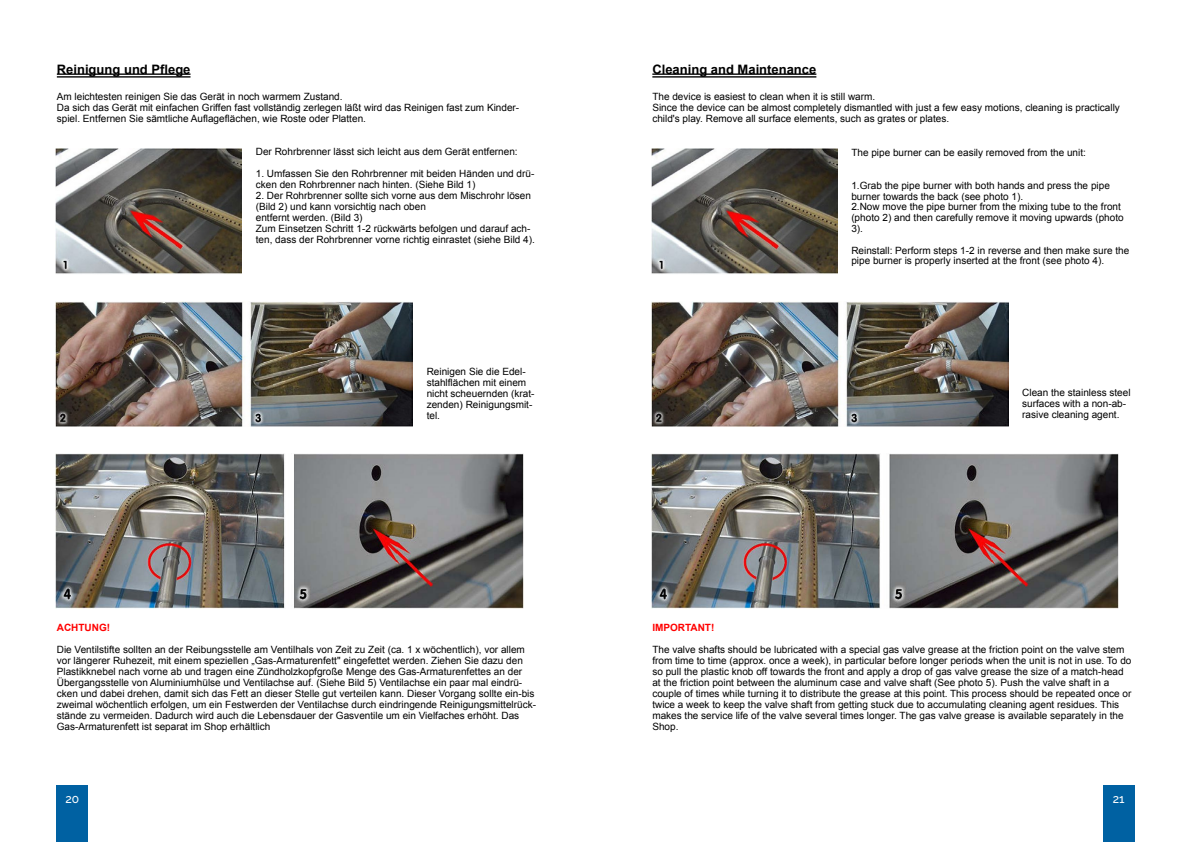
<style>
.page{position:relative;width:1191px;height:842px;background:#fff}
.page>*{position:absolute;margin:0;border:0;box-sizing:border-box;transform-origin:0 0}
.t1{font:700 13px "Arial";color:#000}
.t2{font:500 12px "Raleway";color:#fff}
.t3{font:10px/11px "Arial";color:#000}
.t4{font:700 10px "Arial";color:#f00}
</style>
<div class="page">
<hr style="left:57px;top:73px;width:133px;height:2px;background:#000">
<hr style="left:57px;top:76px;width:133px;height:2px;background:#000">
<img style="left:56px;top:149px;width:186px;height:125px">
<img style="left:56px;top:301px;width:356px;height:126px">
<img style="left:56px;top:454px;width:467px;height:154px">
<hr style="left:652px;top:73px;width:164px;height:2px;background:#000">
<hr style="left:652px;top:76px;width:164px;height:2px;background:#000">
<img style="left:651px;top:149px;width:186px;height:125px">
<img style="left:651px;top:301px;width:357px;height:126px">
<img style="left:651px;top:454px;width:467px;height:154px">
<div style="left:57px;top:785px;width:31px;height:57px;background:#0061a2"></div>
<div style="left:1103px;top:785px;width:31px;height:57px;background:#0061a2"></div>
<h1 class="t1" style="left:57px;top:61px;width:135px">Reinigung und Pflege</h1>
<p class="t3" style="left:57px;top:91px;width:464px">Am leichtesten reinigen Sie das Gerät in noch warmem Zustand.<br>Da sich das Gerät mit einfachen Griffen fast vollständig zerlegen läßt wird das Reinigen fast zum Kinder&shy;spiel. Entfernen Sie sämtliche Auflageflächen, wie Roste oder Platten.</p>
<p class="t3" style="left:256px;top:146px;width:263px">Der Rohrbrenner lässt sich leicht aus dem Gerät entfernen:</p>
<p class="t3" style="left:256px;top:168px;width:280px">1. Umfassen Sie den Rohrbrenner mit beiden Händen und drü&shy;cken den Rohrbrenner nach hinten. (Siehe Bild 1)</p>
<p class="t3" style="left:256px;top:190px;width:281px">2. Der Rohrbrenner sollte sich vorne aus dem Mischrohr lösen (Bild 2) und kann vorsichtig nach oben<br>entfernt werden. (Bild 3)<br>Zum Einsetzen Schritt 1-2 rückwärts befolgen und darauf ach&shy;ten, dass der Rohrbrenner vorne richtig einrastet (siehe Bild 4).</p>
<p class="t3" style="left:427px;top:366px;width:109px">Reinigen Sie die Edel&shy;stahlflächen mit einem nicht scheuernden (krat&shy;zenden) Reinigungsmit&shy;tel.</p>
<p class="t4" style="left:57px;top:621px;width:55px">ACHTUNG!</p>
<p class="t3" style="left:57px;top:644px;width:481px">Die Ventilstifte sollten an der Reibungsstelle am Ventilhals von Zeit zu Zeit (ca. 1 x wöchentlich), vor allem vor längerer Ruhezeit, mit einem speziellen „Gas-Armaturenfett" eingefettet werden. Ziehen Sie dazu den Plastikknebel nach vorne ab und tragen eine Zündholzkopfgroße Menge des Gas-Armaturenfettes an der Übergangsstelle von Aluminiumhülse und Ventilachse auf. (Siehe Bild 5) Ventilachse ein paar mal eindrü&shy;cken und dabei drehen, damit sich das Fett an dieser Stelle gut verteilen kann. Dieser Vorgang sollte ein-bis zweimal wöchentlich erfolgen, um ein Festwerden der Ventilachse durch eindringende Reinigungsmittelrück&shy;stände zu vermeiden. Dadurch wird auch die Lebensdauer der Gasventile um ein Vielfaches erhöht. Das Gas-Armaturenfett ist separat im Shop erhältlich</p>
<h1 class="t1" style="left:652px;top:61px;width:165px">Cleaning and Maintenance</h1>
<p class="t3" style="left:652px;top:91px;width:469px">The device is easiest to clean when it is still warm.<br>Since the device can be almost completely dismantled with just a few easy motions, cleaning is practically child's play. Remove all surface elements, such as grates or plates.</p>
<p class="t3" style="left:851px;top:147px;width:236px">The pipe burner can be easily removed from the unit:</p>
<p class="t3" style="left:851px;top:180px;width:274px">1.Grab the pipe burner with both hands and press the pipe burner towards the back (see photo 1).<br>2.Now move the pipe burner from the mixing tube to the front (photo 2) and then carefully remove it moving upwards (photo 3).</p>
<p class="t3" style="left:851px;top:245px;width:279px">Reinstall: Perform steps 1-2 in reverse and then make sure the pipe burner is properly inserted at the front (see photo 4).</p>
<p class="t3" style="left:1022px;top:387px;width:110px">Clean the stainless steel surfaces with a non-ab&shy;rasive cleaning agent.</p>
<p class="t4" style="left:652px;top:621px;width:64px">IMPORTANT!</p>
<p class="t3" style="left:652px;top:644px;width:480px">The valve shafts should be lubricated with a special gas valve grease at the friction point on the valve stem from time to time (approx. once a week), in particular before longer periods when the unit is not in use. To do so pull the plastic knob off towards the front and apply a drop of gas valve grease the size of a match-head at the friction point between the aluminum case and valve shaft (See photo 5). Push the valve shaft in a couple of times while turning it to distribute the grease at this point. This process should be repeated once or twice a week to keep the valve shaft from getting stuck due to accumulating cleaning agent residues. This makes the service life of the valve several times longer. The gas valve grease is available separately in the Shop.</p>
<p class="t2" style="left:65px;top:792px;width:15px">20</p>
<p class="t2" style="left:1112px;top:792px;width:13px">21</p>
</div>
